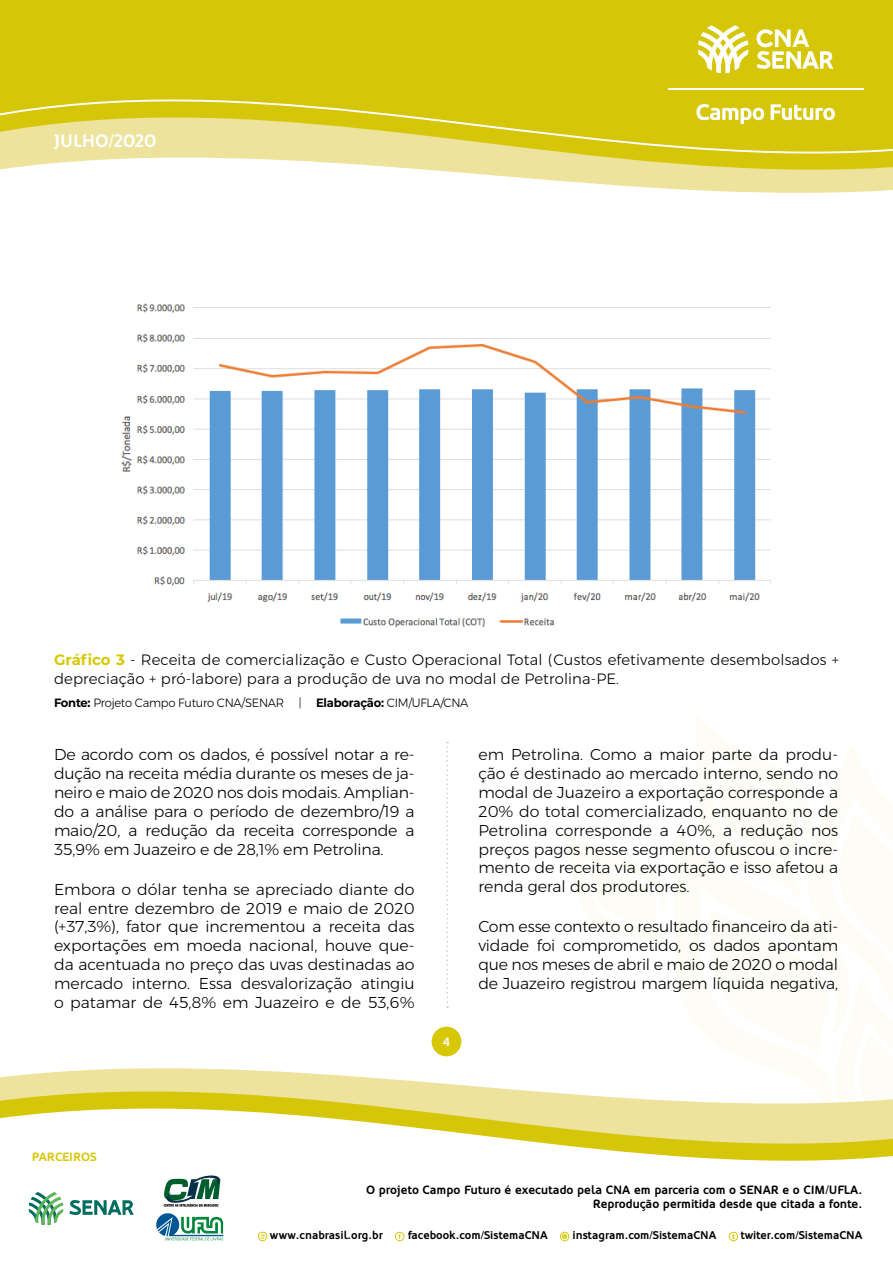
<style>
.page{position:relative;width:893px;height:1263px;background:#fff}
.page>*{position:absolute;margin:0;border:0;box-sizing:border-box;transform-origin:0 0}
.t1{font:700 18px "Oblik";color:#fff}
.t2{font:300 15.75px/18.9px "Montserrat";letter-spacing:-.01em;color:#000;text-align:justify}
.t3{font:300 15px/19.5px "Montserrat";letter-spacing:.01em;color:#000}
.t4{font:700 12px/14.4px "Oblik";color:#000;text-align:right}
.t5{font:300 12px "Montserrat";letter-spacing:-.02em;color:#000;scale:.96 1}
.t6{font:700 12px "Oblik";color:#d7c704}
.t7{font:700 12px "Oblik";color:#fff}
.t8{font:700 11.25px "Oblik";color:#000}
.s1{font-weight:700;color:#d7c704}
.s2{font-weight:700}
</style>
<div class="page">
<svg style="left:0;top:0;width:893px;height:193px;background:#ded13e"></svg>
<svg style="left:0;top:1006px;width:893px;height:236px"></svg>
<svg style="left:698px;top:25px;width:50px;height:48px"></svg>
<svg style="left:696px;top:104px;width:68px;height:20px"></svg>
<svg style="left:771px;top:104px;width:64px;height:16px"></svg>
<svg style="left:756px;top:29px;width:77px;height:40px"></svg>
<hr style="left:668px;top:88px;width:195px;height:1px;background:#fff">
<div style="left:395px;top:1232px;width:9px;height:9px;border:1px solid #d7c704;border-radius:50%"></div>
<div style="left:560px;top:1232px;width:9px;height:9px;border:1px solid #d7c704;border-radius:50%"></div>
<svg style="left:562px;top:1234px;width:5px;height:5px"></svg>
<div style="left:729px;top:1232px;width:9px;height:9px;border:1px solid #d7c704;border-radius:50%"></div>
<svg style="left:732px;top:1234px;width:3px;height:5px"></svg>
<div style="left:258px;top:1232px;width:9px;height:9px;border:1px solid #d7c704;border-radius:50%"></div>
<svg style="left:260px;top:1234px;width:5px;height:5px"></svg>
<div style="left:432px;top:1027px;width:29px;height:29px;background:#d7c704;border-radius:50%"></div>
<svg style="left:29px;top:1192px;width:34px;height:33px"></svg>
<svg style="left:69px;top:1200px;width:65px;height:15px"></svg>
<svg style="left:156px;top:1213px;width:67px;height:27px"></svg>
<svg style="left:164px;top:1174px;width:57px;height:33px"></svg>
<img style="left:121px;top:303px;width:650px;height:324px">
<svg style="left:446px;top:742px;width:2px;height:266px"></svg>
<p class="t1" style="left:54px;top:130px;width:104px">JULHO/2020</p>
<p class="t3" style="left:54px;top:649px;width:786px"><span class="s1">Gráfico 3</span> - Receita de comercialização e Custo Operacional Total (Custos efetivamente desembolsados + depreciação + pró-labore) para a produção de uva no modal de Petrolina-PE.</p>
<p class="t5" style="left:54px;top:693px;width:433px"><span class="s2">Fonte:</span> Projeto Campo Futuro CNA/SENAR | <span class="s2">Elaboração:</span> CIM/UFLA/CNA</p>
<p class="t2" style="left:54px;top:745px;width:362px">De acordo com os dados, é possível notar a re&shy;dução na receita média durante os meses de ja&shy;neiro e maio de 2020 nos dois modais. Amplian&shy;do a análise para o período de dezembro/19 a maio/20, a redução da receita corresponde a 35,9% em Juazeiro e de 28,1% em Petrolina.</p>
<p class="t2" style="left:54px;top:879px;width:362px">Embora o dólar tenha se apreciado diante do real entre dezembro de 2019 e maio de 2020 (+37,3%), fator que incrementou a receita das exportações em moeda nacional, houve que&shy;da acentuada no preço das uvas destinadas ao mercado interno. Essa desvalorização atingiu o patamar de 45,8% em Juazeiro e de 53,6%</p>
<p class="t2" style="left:478px;top:745px;width:361px">em Petrolina. Como a maior parte da produ&shy;ção é destinado ao mercado interno, sendo no modal de Juazeiro a exportação corresponde a 20% do total comercializado, enquanto no de Petrolina corresponde a 40%, a redução nos preços pagos nesse segmento ofuscou o incre&shy;mento de receita via exportação e isso afetou a renda geral dos produtores.</p>
<p class="t2" style="left:478px;top:917px;width:361px">Com esse contexto o resultado financeiro da ati&shy;vidade foi comprometido, os dados apontam que nos meses de abril e maio de 2020 o modal de Juazeiro registrou margem líquida negativa,</p>
<p class="t6" style="left:32px;top:1150px;width:67px">PARCEIROS</p>
<p class="t7" style="left:443px;top:1035px;width:8px">4</p>
<p class="t4" style="left:366px;top:1183px;width:498px">O projeto Campo Futuro é executado pela CNA em parceria com o SENAR e o CIM/UFLA.<br>Reprodução permitida desde que citada a fonte.</p>
<p class="t8" style="left:270px;top:1229px;width:114px">www.cnabrasil.org.br</p>
<p class="t8" style="left:408px;top:1229px;width:141px">facebook.com/SistemaCNA</p>
<p class="t8" style="left:573px;top:1229px;width:145px">instagram.com/SistemaCNA</p>
<p class="t8" style="left:741px;top:1229px;width:123px">twiter.com/SistemaCNA</p>
</div>
